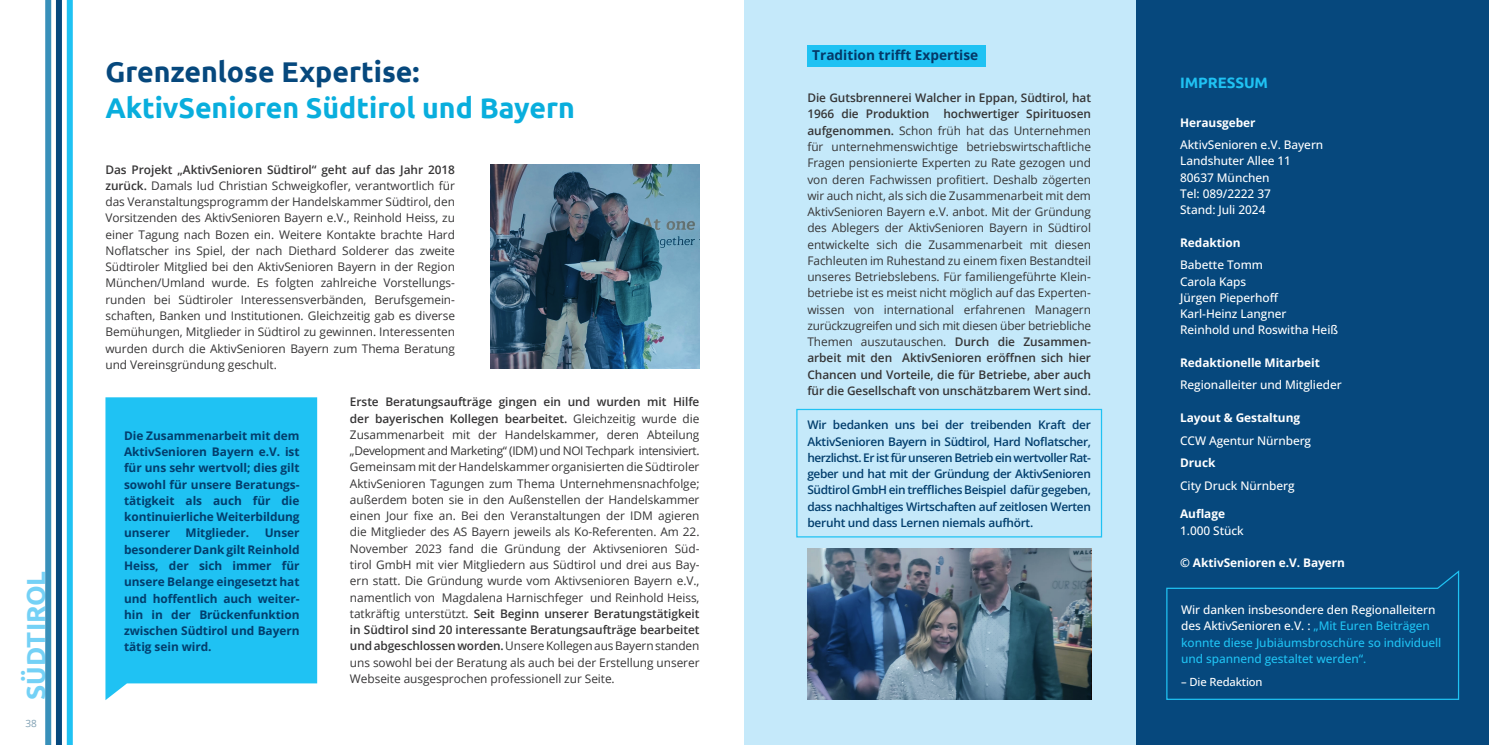
<style>
.page{position:relative;width:1489px;height:745px;background:#fff}
.page>*{position:absolute;margin:0;border:0;box-sizing:border-box;transform-origin:0 0}
.t1{font:700 28.5px "Ubuntu";color:#09aedd}
.t2{font:700 28.5px "Ubuntu";color:#06487d}
.t3{font:700 26.12px "Ubuntu";color:#74d1f6}
.t4{font:700 15px "Ubuntu";letter-spacing:-.005em;color:#1fc2f3}
.t5{font:700 13.62px "Open Sans";color:#043867}
.t6{font:11.88px/16.2px "Open Sans";letter-spacing:-.005em;color:#363536;text-align:justify}
.t7{font:700 11.88px/16.2px "Open Sans";letter-spacing:-.005em;color:#023e6d;text-align:justify}
.t8{font:600 11.88px/16.2px "Open Sans";letter-spacing:-.02em;color:#023e6d;text-align:justify}
.t9{font:500 11.88px/16.2px "Open Sans";letter-spacing:-.005em;color:#fff}
.t10{font:500 11.88px/16.2px "Open Sans";letter-spacing:-.005em;color:#1fc2f3}
.t11{font:700 11.88px "Open Sans";letter-spacing:-.005em;color:#fff}
.t12{font:500 11.25px "Open Sans";letter-spacing:-.01em;color:#fff}
.t13{font:10px "Open Sans";color:#7fa0b3}
.s1{font-weight:600}
.s2{color:#fff}
</style>
<div class="page">
<img style="left:490px;top:164px;width:209px;height:204px">
<svg style="left:105px;top:397px;width:212px;height:302px;background:#2cc5f3"></svg>
<div style="left:744px;top:0;width:744px;height:744px;background:#c5e9fa"></div>
<div style="left:1136px;top:0;width:352px;height:744px;background:#06487d"></div>
<svg style="left:1166px;top:570px;width:293px;height:130px"></svg>
<img style="left:807px;top:548px;width:283px;height:151px">
<div style="left:807px;top:45px;width:179px;height:21px;background:#1fc2f3"></div>
<div style="left:796px;top:408px;width:306px;height:129px;border:1px solid #1fc2f3"></div>
<svg style="left:45px;top:0;width:28px;height:744px"></svg>
<h2 class="t3" style="left:20px;top:699px;width:130px;rotate:-90deg">SÜDTIROL</h2>
<p class="t13" style="left:25px;top:716px;width:13px">38</p>
<h1 class="t2" style="left:105px;top:54px;width:316px">Grenzenlose Expertise:</h1>
<h1 class="t1" style="left:105px;top:90px;width:471px">AktivSenioren Südtirol und Bayern</h1>
<p class="t6" style="left:105px;top:161px;width:351px"><span class="s1">Das Projekt „AktivSenioren Südtirol“ geht auf das Jahr 2018 zurück.</span> Damals lud Christian Schweigkofler, verantwortlich für das Veranstaltungsprogramm der Handelskammer Südtirol, den Vorsitzenden des AktivSenioren Bayern e.V., Reinhold Heiss, zu einer Tagung nach Bozen ein. Weitere Kontakte brachte Hard Noflatscher ins Spiel, der nach Diethard Solderer das zweite Südtiroler Mitglied bei den AktivSenioren Bayern in der Region München/Umland wurde. Es folgten zahlreiche Vorstellungs&shy;runden bei Südtiroler Interessensverbänden, Berufsgemein&shy;schaften, Banken und Institutionen. Gleichzeitig gab es diverse Bemühungen, Mitglieder in Südtirol zu gewinnen. Interessenten wurden durch die AktivSenioren Bayern zum Thema Beratung und Vereinsgründung geschult.</p>
<p class="t6" style="left:350px;top:393px;width:351px"><span class="s1">Erste Beratungsaufträge gingen ein und wurden mit Hilfe der bayerischen Kollegen bearbeitet.</span> Gleichzeitig wurde die Zusammenarbeit mit der Handelskammer, deren Abteilung „Development and Marketing“ (IDM) und NOI Techpark intensiviert.<br>Gemeinsam mit der Handelskammer organisierten die Südtiroler AktivSenioren Tagungen zum Thema Unternehmensnachfolge; außerdem boten sie in den Außenstellen der Handelskammer einen Jour fixe an. Bei den Veranstaltungen der IDM agieren die Mitglieder des AS Bayern jeweils als Ko-Referenten. Am 22.<br>November 2023 fand die Gründung der Aktivsenioren Süd&shy;tirol GmbH mit vier Mitgliedern aus Südtirol und drei aus Bay&shy;ern statt. Die Gründung wurde vom Aktivsenioren Bayern e.V., namentlich von Magdalena Harnischfeger und Reinhold Heiss, tatkräftig unterstützt. <span class="s1">Seit Beginn unserer Beratungstätigkeit in Südtirol sind 20 interessante Beratungsaufträge bearbeitet und abgeschlossen worden.</span> Unsere Kollegen aus Bayern standen uns sowohl bei der Beratung als auch bei der Erstellung unserer Webseite ausgesprochen professionell zur Seite.</p>
<p class="t7" style="left:124px;top:427px;width:177px">Die Zusammenarbeit mit dem AktivSenioren Bayern e.V. ist für uns sehr wertvoll; dies gilt sowohl für unsere Beratungs&shy;tätigkeit als auch für die kontinuierliche Weiterbildung unserer</p>
<p class="t7" style="left:185px;top:524px;width:65px">Mitglieder.</p>
<p class="t7" style="left:124px;top:524px;width:177px;text-indent:141px">Unser besonderer Dank gilt Reinhold Heiss, der sich immer für unsere Belange eingesetzt hat und hoffentlich auch weiter&shy;hin in der Brückenfunktion zwischen Südtirol und Bayern tätig sein wird.</p>
<p class="t5" style="left:812px;top:46px;width:167px">Tradition trifft Expertise</p>
<p class="t6" style="left:807px;top:89px;width:285px"><span class="s1">Die Gutsbrennerei Walcher in Eppan, Südtirol, hat 1966 die Produktion hochwertiger Spirituosen aufgenommen.</span> Schon früh hat das Unternehmen für unternehmenswichtige betriebswirtschaftliche Fragen pensionierte Experten zu Rate gezogen und von deren Fachwissen profitiert. Deshalb zögerten wir auch nicht, als sich die Zusammenarbeit mit dem AktivSenioren Bayern e.V. anbot. Mit der Gründung des Ablegers der AktivSenioren Bayern in Südtirol entwickelte sich die Zusammenarbeit mit diesen Fachleuten im Ruhestand zu einem fixen Bestandteil unseres Betriebslebens. Für familiengeführte Klein&shy;betriebe ist es meist nicht möglich auf das Experten&shy;wissen von international erfahrenen Managern zurückzugreifen und sich mit diesen über betriebliche Themen auszutauschen. <span class="s1">Durch die Zusammen&shy;arbeit mit den AktivSenioren eröffnen sich hier Chancen und Vorteile, die für Betriebe, aber auch für die Gesellschaft von unschätzbarem Wert sind.</span></p>
<p class="t8" style="left:807px;top:416px;width:285px">Wir bedanken uns bei der treibenden Kraft der AktivSenioren Bayern in Südtirol, Hard Noflatscher, herzlichst. Er ist für unseren Betrieb ein wertvoller Rat&shy;geber und hat mit der Gründung der AktivSenioren Südtirol GmbH ein treffliches Beispiel dafür gegeben, dass nachhaltiges Wirtschaften auf zeitlosen Werten beruht und dass Lernen niemals aufhört.</p>
<p class="t4" style="left:1180px;top:74px;width:89px">IMPRESSUM</p>
<p class="t11" style="left:1180px;top:114px;width:77px">Herausgeber</p>
<p class="t9" style="left:1180px;top:136px;width:145px">AktivSenioren e.V. Bayern<br>Landshuter Allee 11<br>80637 München<br>Tel: 089/2222 37<br>Stand: Juli 2024</p>
<p class="t11" style="left:1180px;top:234px;width:62px">Redaktion</p>
<p class="t9" style="left:1180px;top:256px;width:159px">Babette Tomm<br>Carola Kaps<br>Jürgen Pieperhoff<br>Karl-Heinz Langner<br>Reinhold und Roswitha Heiß</p>
<p class="t11" style="left:1180px;top:354px;width:141px">Redaktionelle Mitarbeit</p>
<p class="t9" style="left:1180px;top:376px;width:163px">Regionalleiter und Mitglieder</p>
<p class="t11" style="left:1180px;top:409px;width:121px">Layout &amp; Gestaltung</p>
<p class="t9" style="left:1180px;top:431px;width:132px">CCW Agentur Nürnberg</p>
<p class="t11" style="left:1180px;top:454px;width:37px">Druck</p>
<p class="t9" style="left:1180px;top:476px;width:116px">City Druck Nürnberg</p>
<p class="t11" style="left:1180px;top:505px;width:46px">Auflage</p>
<p class="t9" style="left:1180px;top:521px;width:65px">1.000 Stück</p>
<p class="t11" style="left:1180px;top:554px;width:166px">© AktivSenioren e.V. Bayern</p>
<p class="t10" style="left:1180px;top:601px;width:262px"><span class="s2">Wir danken insbesondere den Regionalleitern des AktivSenioren e.V. :</span> „Mit Euren Beiträgen konnte diese Jubiäumsbroschüre so individuell und spannend gestaltet werden“.</p>
<p class="t12" style="left:1180px;top:674px;width:83px">– Die Redaktion</p>
</div>
